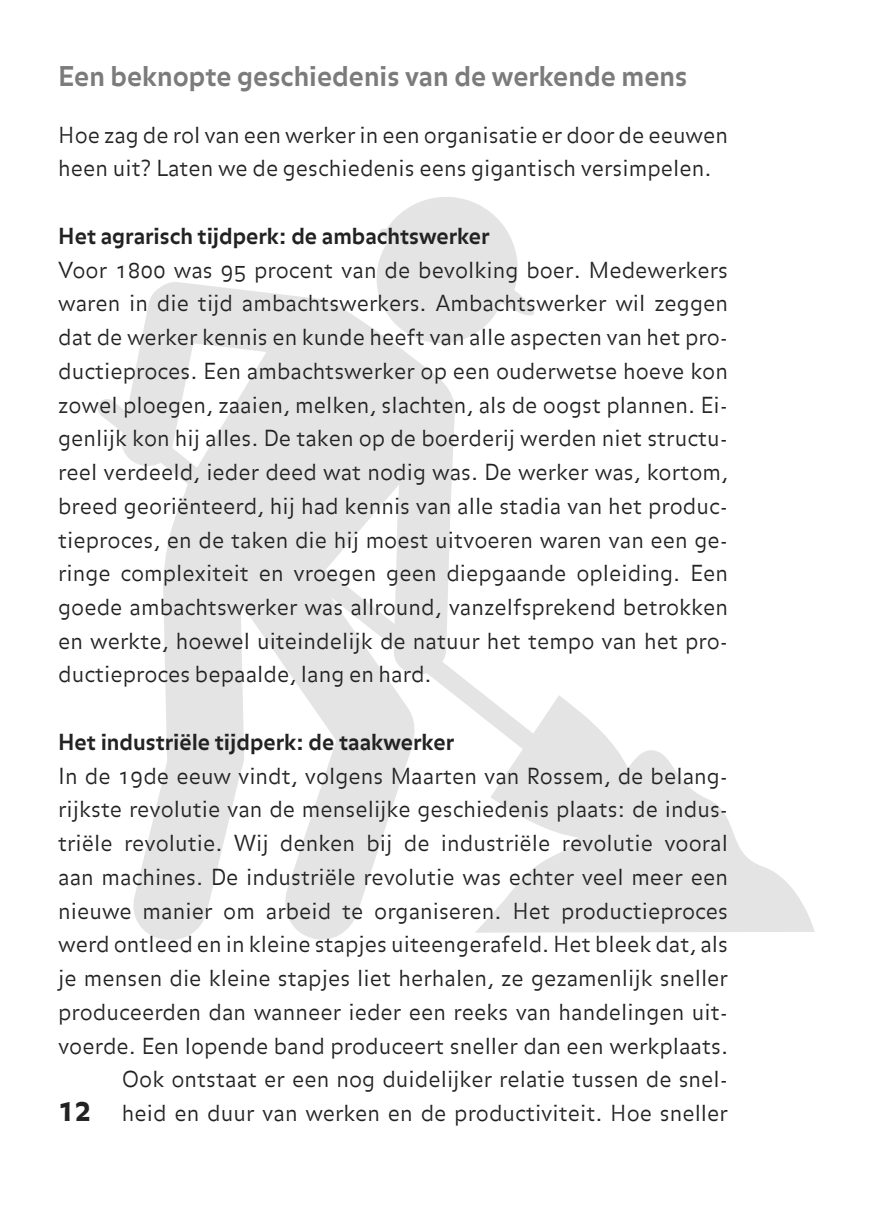
<style>
.page{position:relative;width:875px;height:1208px;background:#fff}
.page>*{position:absolute;margin:0;border:0;box-sizing:border-box;transform-origin:0 0}
.t1{font:700 27px "Balance";color:#7b7b7b}
.t2{font:900 27px "Balance";color:#222}
.t3{font:300 22.05px/33.8px "Balance";color:#222}
.t4{font:700 22.05px "Balance";color:#222}
.s1{font-weight:700}
.s2{font-family:"Balance Light Caps";font-weight:400}
</style>
<div class="page">
<svg style="left:661px;top:753px;width:154px;height:179px;fill:#e4e4e4"></svg>
<svg style="left:119px;top:197px;width:542px;height:743px"></svg>
<p class="t1" style="left:58px;top:61px;width:630px">Een beknopte geschiedenis van de werkende mens</p>
<p class="t3" style="left:58px;top:119px;width:671px">Hoe zag de rol van een werker in een organisatie er door de eeuwen heen uit? Laten we de geschiedenis eens gigantisch versimpelen.</p>
<p class="t3" style="left:58px;top:220px;width:671px"><span class="s1">Het agrarisch tijdperk: de ambachtswerker<br></span>Voor <span class="s2">1800</span> was <span class="s2">95</span> procent van de bevolking boer. Medewerkers waren in die tijd ambachtswerkers. Ambachtswerker wil zeggen dat de werker kennis en kunde heeft van alle aspecten van het pro&shy;ductieproces. Een ambachtswerker op een ouderwetse hoeve kon zowel ploegen, zaaien, melken, slachten, als de oogst plannen. Ei&shy;genlijk kon hij alles. De taken op de boerderij werden niet structu&shy;reel verdeeld, ieder deed wat nodig was. De werker was, kortom, breed georiënteerd, hij had kennis van alle stadia van het produc&shy;tieproces, en de taken die hij moest uitvoeren waren van een ge&shy;ringe complexiteit en vroegen geen diepgaande opleiding. Een goede ambachtswerker was allround, vanzelfsprekend betrokken en werkte, hoewel uiteindelijk de natuur het tempo van het pro&shy;ductieproces bepaalde, lang en hard.</p>
<p class="t4" style="left:58px;top:729px;width:397px">Het industriële tijdperk: de taakwerker</p>
<p class="t3" style="left:58px;top:760px;width:671px">In de <span class="s2">19</span>de eeuw vindt, volgens Maarten van Rossem, de belang-</p>
<p class="t3" style="left:58px;top:794px;width:671px">rijkste revolutie van de menselijke geschiedenis plaats: de indus-</p>
<p class="t3" style="left:58px;top:828px;width:671px">triële revolutie. Wij denken bij de industriële revolutie vooral</p>
<p class="t3" style="left:58px;top:862px;width:671px">aan machines. De industriële revolutie was echter veel meer een</p>
<p class="t3" style="left:58px;top:895px;width:671px">nieuwe manier om arbeid te organiseren. Het productieproces</p>
<p class="t3" style="left:58px;top:929px;width:671px">werd ontleed en in kleine stapjes uiteengerafeld. Het bleek dat, als</p>
<p class="t3" style="left:58px;top:963px;width:671px">je mensen die kleine stapjes liet herhalen, ze gezamenlijk sneller</p>
<p class="t3" style="left:58px;top:996px;width:671px">produceerden dan wanneer ieder een reeks van handelingen uit-</p>
<p class="t3" style="left:58px;top:1030px;width:671px">voerde. Een lopende band produceert sneller dan een werkplaats.</p>
<p class="t3" style="left:122px;top:1064px;width:607px">Ook ontstaat er een nog duidelijker relatie tussen de snel-</p>
<p class="t3" style="left:122px;top:1098px;width:607px">heid en duur van werken en de productiviteit. Hoe sneller</p>
<p class="t2" style="left:58px;top:1096px;width:34px">12</p>
</div>
